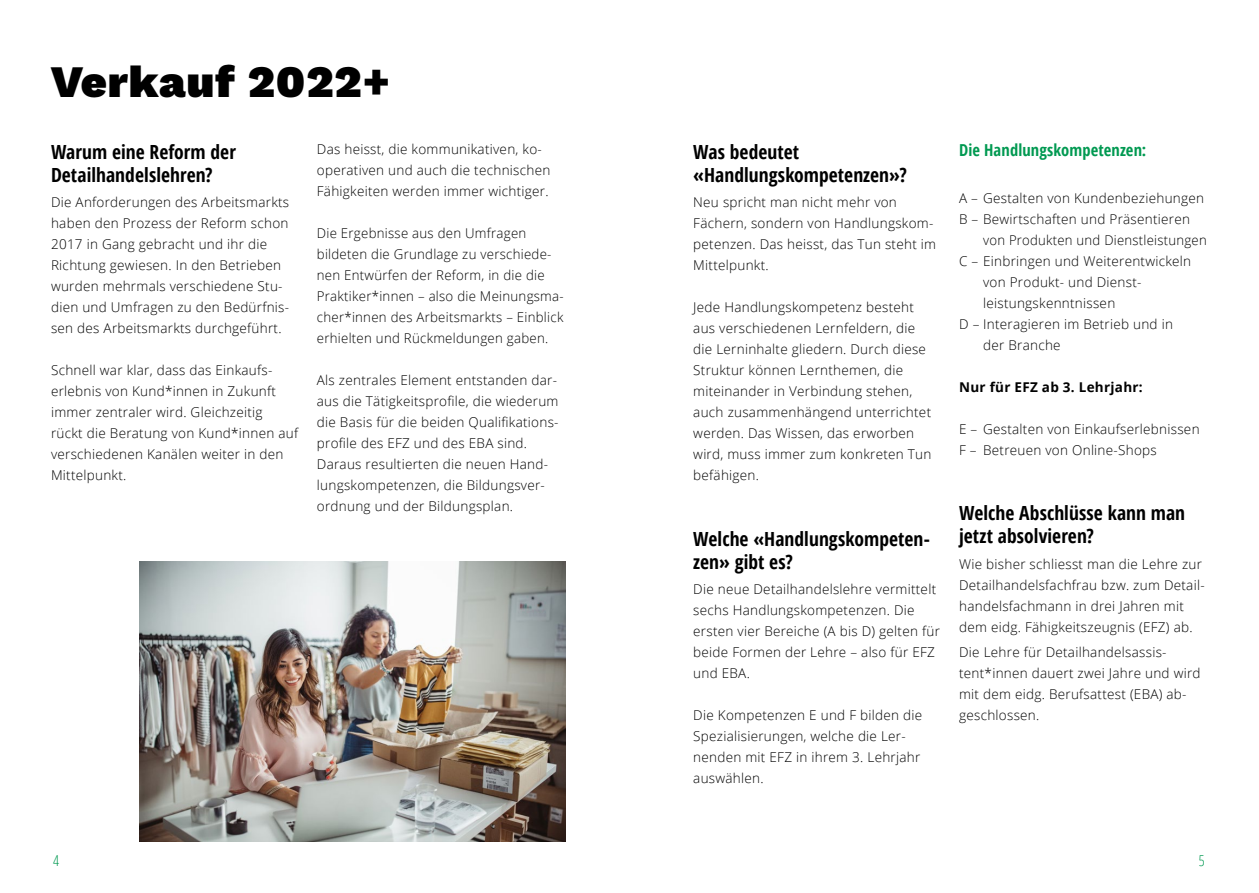
<style>
.page{position:relative;width:1259px;height:893px;background:#fff}
.page>*{position:absolute;margin:0;border:0;box-sizing:border-box;transform-origin:0 0}
.t1{font:900 45px "Work Sans";letter-spacing:.02em;color:#000}
.t2{font:700 19.5px/23.4px "Open Sans Condensed";letter-spacing:.005em;color:#000}
.t3{font:700 16.5px "Open Sans Condensed";letter-spacing:.005em;color:#009951}
.t4{font:300 15px "Open Sans Condensed";color:#009951}
.t5{font:300 13.5px/21px "Open Sans";letter-spacing:.02em;color:#000}
.t6{font:700 13.5px "Open Sans";letter-spacing:.02em;color:#000}
</style>
<div class="page">
<img style="left:140px;top:562px;width:426px;height:280px">
<h1 class="t1" style="left:51px;top:47px;width:340px">Verkauf 2022+</h1>
<h2 class="t2" style="left:51px;top:139px;width:186px">Warum eine Reform der<br>Detailhandelslehren?</h2>
<p class="t5" style="left:51px;top:192px;width:240px">Die Anforderungen des Arbeitsmarkts haben den Prozess der Reform schon 2017 in Gang gebracht und ihr die Richtung gewiesen. In den Betrieben wurden mehrmals verschiedene Stu&shy;dien und Umfragen zu den Bedürfnis&shy;sen des Arbeitsmarkts durchgeführt.</p>
<p class="t5" style="left:51px;top:360px;width:249px">Schnell war klar, dass das Einkaufs&shy;erlebnis von Kund*innen in Zukunft immer zentraler wird. Gleichzeitig<br>rückt die Beratung von Kund*innen auf verschiedenen Kanälen weiter in den<br>Mittelpunkt.</p>
<p class="t5" style="left:317px;top:138px;width:235px">Das heisst, die kommunikativen, ko&shy;operativen und auch die technischen<br>Fähigkeiten werden immer wichtiger.</p>
<p class="t5" style="left:317px;top:222px;width:248px">Die Ergebnisse aus den Umfragen bildeten die Grundlage zu verschiede&shy;nen Entwürfen der Reform, in die die Praktiker*innen – also die Meinungsma&shy;cher*innen des Arbeitsmarkts – Einblick erhielten und Rückmeldungen gaben.</p>
<p class="t5" style="left:317px;top:369px;width:243px">Als zentrales Element entstanden dar&shy;aus die Tätigkeitsprofile, die wiederum die Basis für die beiden Qualifikations&shy;profile des EFZ und des EBA sind.<br>Daraus resultierten die neuen Hand&shy;lungskompetenzen, die Bildungsver&shy;ordnung und der Bildungsplan.</p>
<h2 class="t2" style="left:693px;top:139px;width:215px">Was bedeutet «Handlungskompetenzen»?</h2>
<p class="t5" style="left:693px;top:192px;width:244px">Neu spricht man nicht mehr von<br>Fächern, sondern von Handlungskom&shy;petenzen. Das heisst, das Tun steht im<br>Mittelpunkt.</p>
<p class="t5" style="left:693px;top:297px;width:240px">Jede Handlungskompetenz besteht aus verschiedenen Lernfeldern, die die Lerninhalte gliedern. Durch diese<br>Struktur können Lernthemen, die miteinander in Verbindung stehen, auch zusammenhängend unterrichtet werden. Das Wissen, das erworben wird, muss immer zum konkreten Tun befähigen.</p>
<h2 class="t2" style="left:693px;top:526px;width:238px">Welche «Handlungskompeten&shy;zen» gibt es?</h2>
<p class="t5" style="left:693px;top:579px;width:248px">Die neue Detailhandelslehre vermittelt sechs Handlungskompetenzen. Die ersten vier Bereiche (A bis D) gelten für beide Formen der Lehre – also für EFZ und EBA.</p>
<p class="t5" style="left:693px;top:705px;width:230px">Die Kompetenzen E und F bilden die<br>Spezialisierungen, welche die Ler&shy;nenden mit EFZ in ihrem 3. Lehrjahr auswählen.</p>
<p class="t3" style="left:959px;top:139px;width:189px">Die Handlungskompetenzen:</p>
<p class="t5" style="left:959px;top:187px;width:246px">A – Gestalten von Kundenbeziehungen<br>B – Bewirtschaften und Präsentieren</p>
<p class="t5" style="left:983px;top:229px;width:225px">von Produkten und Dienstleistungen</p>
<p class="t5" style="left:959px;top:250px;width:234px">C – Einbringen und Weiterentwickeln</p>
<p class="t5" style="left:983px;top:271px;width:160px">von Produkt- und Dienst-</p>
<p class="t5" style="left:983px;top:292px;width:134px">leistungskenntnissen</p>
<p class="t5" style="left:959px;top:313px;width:215px">D – Interagieren im Betrieb und in</p>
<p class="t5" style="left:983px;top:334px;width:79px">der Branche</p>
<p class="t6" style="left:959px;top:377px;width:185px">Nur für EFZ ab 3. Lehrjahr:</p>
<p class="t5" style="left:959px;top:418px;width:242px">E – Gestalten von Einkaufserlebnissen<br>F – Betreuen von Online-Shops</p>
<h2 class="t2" style="left:959px;top:501px;width:227px">Welche Abschlüsse kann man jetzt absolvieren?</h2>
<p class="t5" style="left:959px;top:553px;width:247px">Wie bisher schliesst man die Lehre zur Detailhandelsfachfrau bzw. zum Detail&shy;handelsfachmann in drei Jahren mit dem eidg. Fähigkeitszeugnis (EFZ) ab.</p>
<p class="t5" style="left:959px;top:641px;width:243px">Die Lehre für Detailhandelsassis&shy;tent*innen dauert zwei Jahre und wird mit dem eidg. Berufsattest (EBA) ab&shy;geschlossen.</p>
<p class="t4" style="left:53px;top:851px;width:7px">4</p>
<p class="t4" style="left:1198px;top:851px;width:7px">5</p>
</div>
